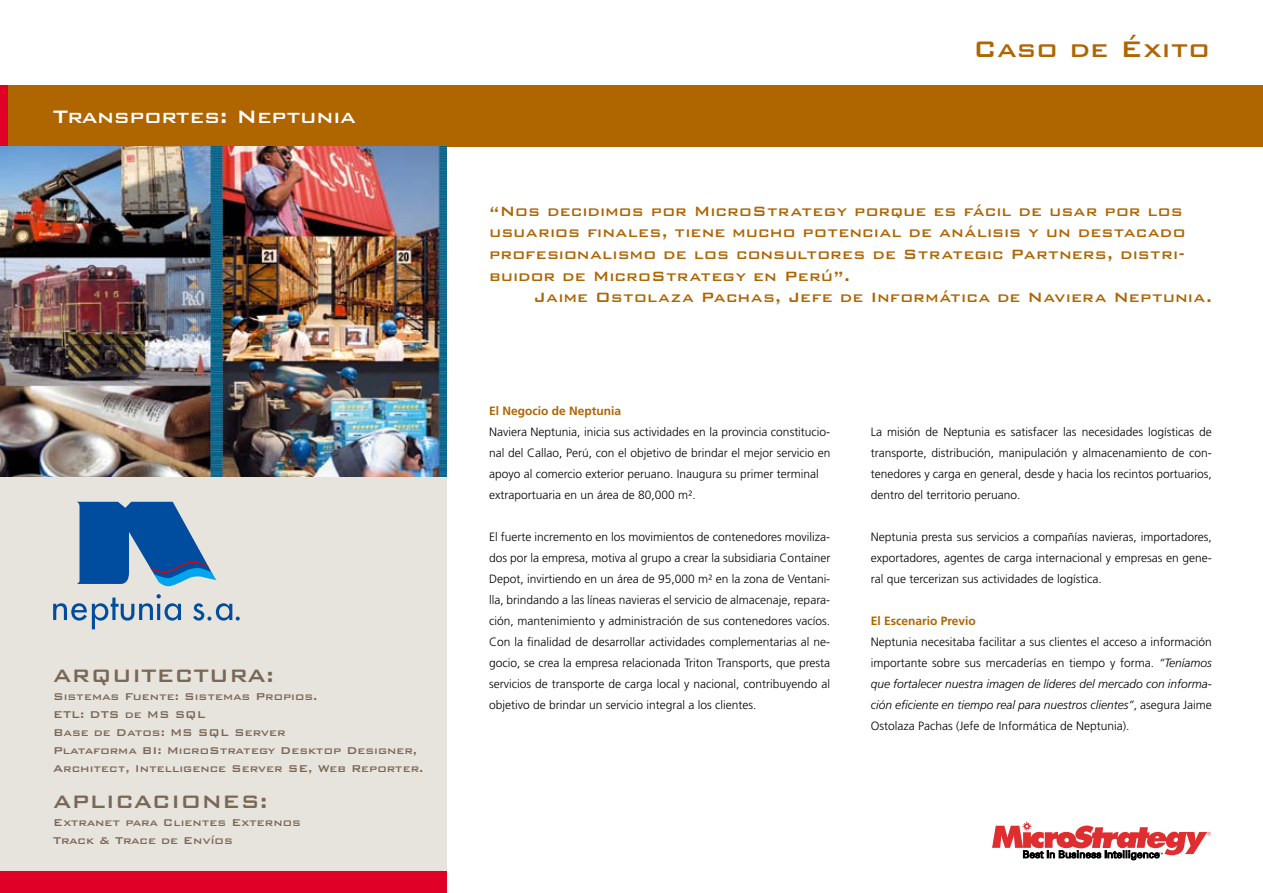
<style>
.page{position:relative;width:1263px;height:893px;background:#fff}
.page>*{position:absolute;margin:0;border:0;box-sizing:border-box;transform-origin:0 0}
.t1{font:500 30px "Bank Gothic BT";color:#af6500}
.t2{font:500 24px "Bank Gothic BT";color:#7a6856}
.t3{font:500 24px "Bank Gothic BT";letter-spacing:-.01em;color:#fff}
.t4{font:500 18px/21.6px "Bank Gothic BT";letter-spacing:.01em;color:#af6500}
.t5{font:500 13.2px/18px "Bank Gothic BT";color:#7a6856}
.t6{font:300 12px/21px "Frutiger";color:#000;text-align:justify}
.t7{font:700 12px "Frutiger";color:#af6500}
.s1{font-style:italic}
</style>
<div class="page">
<div style="left:0;top:476px;width:446px;height:417px;background:#e7e3dd"></div>
<svg style="left:992px;top:821px;width:219px;height:39px"></svg>
<div style="left:0;top:872px;width:446px;height:21px;background:#e00027"></div>
<div style="left:0;top:85px;width:9px;height:62px;background:#e00027"></div>
<div style="left:9px;top:85px;width:1254px;height:62px;background:#af6500"></div>
<img style="left:0;top:147px;width:446px;height:329px">
<svg style="left:77px;top:502px;width:139px;height:85px"></svg>
<svg style="left:53px;top:594px;width:128px;height:35px"></svg>
<svg style="left:193px;top:603px;width:47px;height:18px"></svg>
<h2 class="t3" style="left:53px;top:103px;width:304px">Transportes: Neptunia</h2>
<h2 class="t2" style="left:53px;top:663px;width:222px">ARQUITECTURA:</h2>
<p class="t5" style="left:53px;top:687px;width:372px">Sistemas Fuente: Sistemas Propios.<br>ETL: DTS de MS SQL<br>Base de Datos: MS SQL Server<br>Plataforma BI: MicroStrategy Desktop Designer, Architect, Intelligence Server SE, Web Reporter.</p>
<h2 class="t2" style="left:53px;top:789px;width:216px">APLICACIONES:</h2>
<p class="t5" style="left:53px;top:813px;width:249px">Extranet para Clientes Externos<br>Track &amp; Trace de Envíos</p>
<h1 class="t1" style="left:973px;top:33px;width:238px">Caso de Éxito</h1>
<h3 class="t4" style="left:489px;top:200px;width:698px">“Nos decidimos por MicroStrategy porque es fácil de usar por los usuarios finales, tiene mucho potencial de análisis y un destacado profesionalismo de los consultores de Strategic Partners, distri&shy;buidor de MicroStrategy en Perú”.</h3>
<h3 class="t4" style="left:534px;top:286px;width:680px">Jaime Ostolaza Pachas, Jefe de Informática de Naviera Neptunia.</h3>
<p class="t7" style="left:489px;top:404px;width:134px">El Negocio de Neptunia</p>
<p class="t6" style="left:489px;top:421px;width:343px;text-align:left">Naviera Neptunia, inicia sus actividades en la provincia constitucio&shy;nal del Callao, Perú, con el objetivo de brindar el mejor servicio en apoyo al comercio exterior peruano. Inaugura su primer terminal extraportuaria en un área de 80,000 m².</p>
<p class="t6" style="left:489px;top:526px;width:343px">El fuerte incremento en los movimientos de contenedores moviliza&shy;dos por la empresa, motiva al grupo a crear la subsidiaria Container Depot, invirtiendo en un área de 95,000 m² en la zona de Ventani&shy;lla, brindando a las líneas navieras el servicio de almacenaje, repara&shy;ción, mantenimiento y administración de sus contenedores vacíos.<br>Con la finalidad de desarrollar actividades complementarias al ne&shy;gocio, se crea la empresa relacionada Triton Transports, que presta servicios de transporte de carga local y nacional, contribuyendo al objetivo de brindar un servicio integral a los clientes.</p>
<p class="t6" style="left:871px;top:421px;width:343px">La misión de Neptunia es satisfacer las necesidades logísticas de transporte, distribución, manipulación y almacenamiento de con&shy;tenedores y carga en general, desde y hacia los recintos portuarios, dentro del territorio peruano.</p>
<p class="t6" style="left:871px;top:526px;width:343px">Neptunia presta sus servicios a compañías navieras, importadores, exportadores, agentes de carga internacional y empresas en gene&shy;ral que tercerizan sus actividades de logística.</p>
<p class="t7" style="left:871px;top:614px;width:107px">El Escenario Previo</p>
<p class="t6" style="left:871px;top:631px;width:343px">Neptunia necesitaba facilitar a sus clientes el acceso a información importante sobre sus mercaderías en tiempo y forma. <span class="s1">“Teníamos que fortalecer nuestra imagen de líderes del mercado con informa&shy;ción eficiente en tiempo real para nuestros clientes”</span>, asegura Jaime Ostolaza Pachas (Jefe de Informática de Neptunia).</p>
</div>
